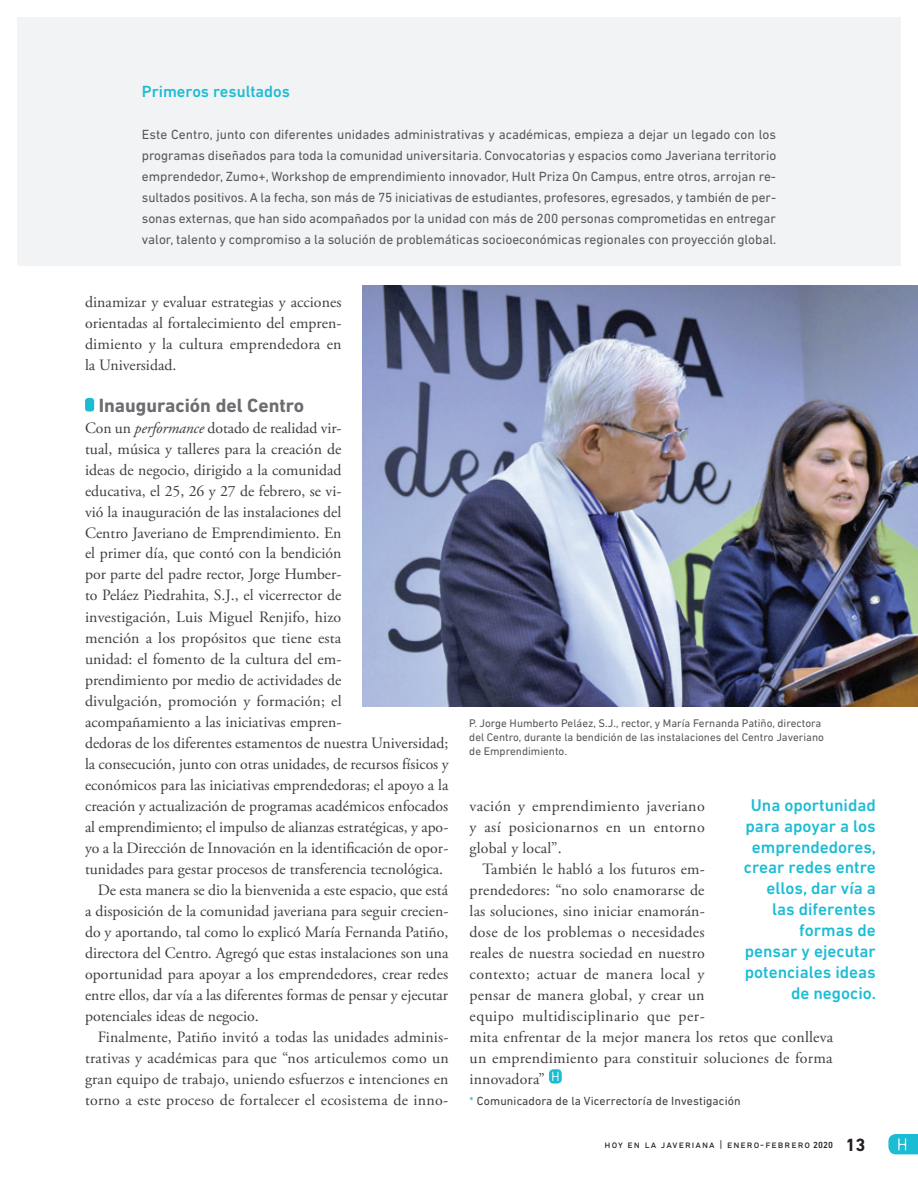
<style>
.page{position:relative;width:918px;height:1188px;background:#fff}
.page>*{position:absolute;margin:0;border:0;box-sizing:border-box;transform-origin:0 0}
.t1{font:700 19.5px "DIN Next LT Pro";color:#6c6d70}
.t2{font:700 18px "DIN Next LT Pro";color:#231f20}
.t3{font:500 17.25px/21px "DIN Next LT Pro";color:#1cbcd4;text-align:right}
.t4{font:500 16.5px "DIN Next LT Pro";color:#1cbcd4}
.t5{font:15.75px/21px "Adobe Garamond Pro";color:#3e3e3f;text-align:justify}
.t6{font:13.5px/21px "DIN Next LT Pro";color:#57585a;text-align:justify}
.t7{font:12px "DIN Next LT Pro";letter-spacing:.01em;color:#3e3e3f}
.t8{font:11.25px/14.2px "DIN Next LT Pro";color:#57585a}
.t9{font:10.5px "DIN Next LT Pro";letter-spacing:.1em;color:#231f20}
.s1{font-style:italic}
.s2{color:#1cbcd4}
.s3{font-weight:500;font-size:9px}
</style>
<div class="page">
<svg style="left:888px;top:1134px;width:30px;height:20px"></svg>
<div style="left:17px;top:17px;width:884px;height:249px;background:#f2f3f4"></div>
<div style="left:85px;top:398px;width:9px;height:14px;background:#1cbcd4;border-radius:3px"></div>
<svg style="left:549px;top:1069px;width:13px;height:15px"></svg>
<svg style="left:552px;top:1072px;width:6px;height:9px"></svg>
<img style="left:363px;top:286px;width:555px;height:420px">
<p class="t4" style="left:142px;top:82px;width:150px">Primeros resultados</p>
<p class="t6" style="left:142px;top:123px;width:636px">Este Centro, junto con diferentes unidades administrativas y académicas, empieza a dejar un legado con los programas diseñados para toda la comunidad universitaria. Convocatorias y espacios como Javeriana territorio emprendedor, Zumo+, Workshop de emprendimiento innovador, Hult Priza On Campus, entre otros, arrojan re&shy;sultados positivos. A la fecha, son más de 75 iniciativas de estudiantes, profesores, egresados, y también de per&shy;sonas externas, que han sido acompañados por la unidad con más de 200 personas comprometidas en entregar valor, talento y compromiso a la solución de problemáticas socioeconómicas regionales con proyección global.</p>
<p class="t5" style="left:85px;top:292px;width:258px">dinamizar y evaluar estrategias y acciones orientadas al fortalecimiento del empren&shy;dimiento y la cultura emprendedora en la Universidad.</p>
<p class="t1" style="left:99px;top:393px;width:207px">Inauguración del Centro</p>
<p class="t5" style="left:85px;top:418px;width:258px">Con un <span class="s1">performance</span> dotado de realidad vir-</p>
<p class="t5" style="left:85px;top:439px;width:258px">tual, música y talleres para la creación de</p>
<p class="t5" style="left:85px;top:460px;width:258px">ideas de negocio, dirigido a la comunidad</p>
<p class="t5" style="left:85px;top:481px;width:258px">educativa, el 25, 26 y 27 de febrero, se vi-</p>
<p class="t5" style="left:85px;top:502px;width:258px">vió la inauguración de las instalaciones del</p>
<p class="t5" style="left:85px;top:523px;width:258px">Centro Javeriano de Emprendimiento. En</p>
<p class="t5" style="left:85px;top:544px;width:258px">el primer día, que contó con la bendición</p>
<p class="t5" style="left:85px;top:565px;width:258px">por parte del padre rector, Jorge Humber-</p>
<p class="t5" style="left:85px;top:586px;width:258px">to Peláez Piedrahita, S.J., el vicerrector de</p>
<p class="t5" style="left:85px;top:607px;width:258px">investigación, Luis Miguel Renjifo, hizo</p>
<p class="t5" style="left:85px;top:628px;width:258px">mención a los propósitos que tiene esta</p>
<p class="t5" style="left:85px;top:649px;width:258px">unidad: el fomento de la cultura del em-</p>
<p class="t5" style="left:85px;top:670px;width:258px">prendimiento por medio de actividades de</p>
<p class="t5" style="left:85px;top:691px;width:258px">divulgación, promoción y formación; el</p>
<p class="t5" style="left:85px;top:712px;width:258px">acompañamiento a las iniciativas empren-</p>
<p class="t5" style="left:85px;top:733px;width:365px">dedoras de los diferentes estamentos de nuestra Universidad;</p>
<p class="t5" style="left:85px;top:754px;width:365px">la consecución, junto con otras unidades, de recursos físicos y</p>
<p class="t5" style="left:85px;top:775px;width:365px">económicos para las iniciativas emprendedoras; el apoyo a la</p>
<p class="t5" style="left:85px;top:796px;width:365px">creación y actualización de programas académicos enfocados</p>
<p class="t5" style="left:85px;top:817px;width:365px">al emprendimiento; el impulso de alianzas estratégicas, y apo-</p>
<p class="t5" style="left:85px;top:838px;width:365px">yo a la Dirección de Innovación en la identificación de opor-</p>
<p class="t5" style="left:85px;top:859px;width:360px">tunidades para gestar procesos de transferencia tecnológica.</p>
<p class="t5" style="left:98px;top:880px;width:352px">De esta manera se dio la bienvenida a este espacio, que está</p>
<p class="t5" style="left:85px;top:901px;width:365px">a disposición de la comunidad javeriana para seguir crecien-</p>
<p class="t5" style="left:85px;top:922px;width:365px">do y aportando, tal como lo explicó María Fernanda Patiño,</p>
<p class="t5" style="left:85px;top:943px;width:365px">directora del Centro. Agregó que estas instalaciones son una</p>
<p class="t5" style="left:85px;top:964px;width:365px">oportunidad para apoyar a los emprendedores, crear redes</p>
<p class="t5" style="left:85px;top:985px;width:365px">entre ellos, dar vía a las diferentes formas de pensar y ejecutar</p>
<p class="t5" style="left:85px;top:1006px;width:175px">potenciales ideas de negocio.</p>
<p class="t5" style="left:98px;top:1027px;width:352px">Finalmente, Patiño invitó a todas las unidades adminis-</p>
<p class="t5" style="left:85px;top:1048px;width:365px">trativas y académicas para que “nos articulemos como un</p>
<p class="t5" style="left:85px;top:1069px;width:365px">gran equipo de trabajo, uniendo esfuerzos e intenciones en</p>
<p class="t5" style="left:85px;top:1090px;width:365px">torno a este proceso de fortalecer el ecosistema de inno-</p>
<p class="t8" style="left:469px;top:715px;width:356px">P. Jorge Humberto Peláez, S.J., rector, y María Fernanda Patiño, directora del Centro, durante la bendición de las instalaciones del Centro Javeriano de Emprendimiento.</p>
<p class="t3" style="left:744px;top:794px;width:134px">Una oportunidad para apoyar a los emprendedores, crear redes entre ellos, dar vía a las diferentes formas de pensar y ejecutar potenciales ideas de negocio.</p>
<p class="t5" style="left:470px;top:796px;width:237px">vación y emprendimiento javeriano y así posicionarnos en un entorno global y local”.</p>
<p class="t5" style="left:470px;top:859px;width:365px;text-align:left;text-indent:13px">También le habló a los futuros em-<br>prendedores: “no solo enamorarse de<br>las soluciones, sino iniciar enamorán-<br>dose de los problemas o necesidades<br>reales de nuestra sociedad en nuestro<br>contexto; actuar de manera local y<br>pensar de manera global, y crear un<br>equipo multidisciplinario que per-<br>mita enfrentar de la mejor manera los retos que conlleva un emprendimiento para constituir soluciones de forma innovadora”</p>
<p class="t7" style="left:470px;top:1094px;width:273px"><span class="s2">*</span> Comunicadora de la Vicerrectoría de Investigación</p>
<p class="t9" style="left:605px;top:1139px;width:230px">hoy en la javeriana | enero-febrero <span class="s3">2020</span></p>
<p class="t2" style="left:845px;top:1135px;width:22px">13</p>
</div>
